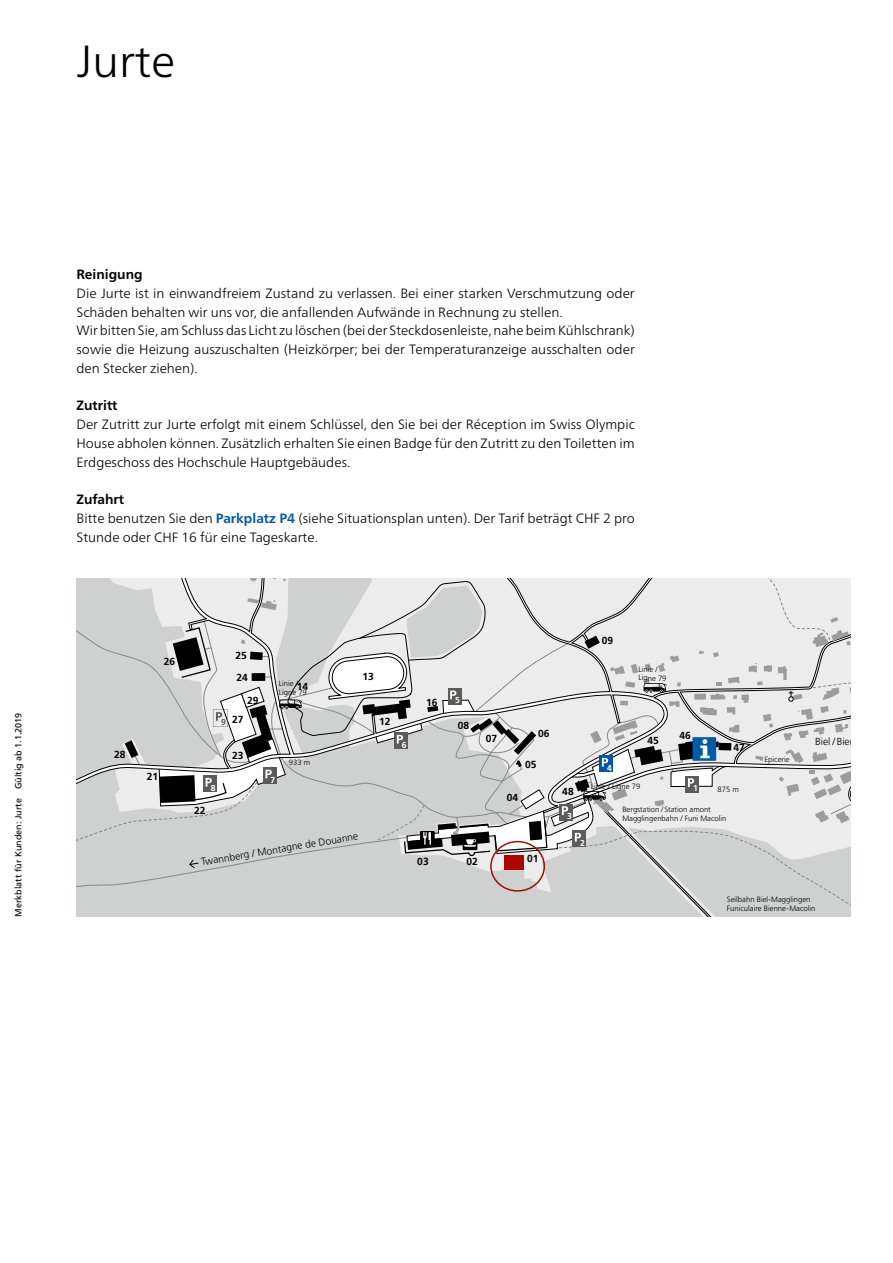
<style>
.page{position:relative;width:893px;height:1263px;background:#fff}
.page>*{position:absolute;margin:0;border:0;box-sizing:border-box;transform-origin:0 0}
.t1{font:300 45px "Frutiger Neue LT Pro";color:#000}
.Gundtext_deutsch{font:300 13.5px/18.8px "Frutiger Neue LT Pro";color:#000}
.Untertitel_2{font:700 13.5px "Frutiger Neue LT Pro";color:#000}
.t2{font:700 10.2px "Frutiger LT";color:#000}
.t3{font:300 10.2px "Frutiger LT";color:#000}
.t4{font:9px "Frutiger LT";color:#000}
.t5{font:700 8.7px "Frutiger LT";color:#fff}
.t6{font:700 8.7px "Frutiger LT";color:#5b5b5a}
.t7{font:300 7.65px/9px "Frutiger LT";color:#000}
.s1{font-weight:700;color:#0057a6}
</style>
<div class="page">
<svg style="left:77px;top:578px;width:773px;height:339px;background:#d0d1d1"></svg>
<div style="left:490px;top:841px;width:55px;height:51px;border:2px solid #9d0e05;border-radius:50%"></div>
<p class="t1" style="left:77px;top:34px;width:100px">Jurte</p>
<p class="t4" style="left:13px;top:917px;width:206px;rotate:-90deg">Merkblatt für Kunden: Jurte Gültig ab 1.1.2019</p>
<p class="Untertitel_2" style="left:77px;top:266px;width:68px">Reinigung</p>
<p class="Gundtext_deutsch" style="left:77px;top:284px;width:560px">Die Jurte ist in einwandfreiem Zustand zu verlassen. Bei einer starken Verschmutzung oder<br>Schäden behalten wir uns vor, die anfallenden Aufwände in Rechnung zu stellen.</p>
<p class="Gundtext_deutsch" style="left:77px;top:321px;width:560px;text-align:justify">Wir bitten Sie, am Schluss das Licht zu löschen (bei der Steckdosenleiste, nahe beim Kühlschrank) sowie die Heizung auszuschalten (Heizkörper; bei der Temperaturanzeige ausschalten oder den Stecker ziehen).</p>
<p class="Untertitel_2" style="left:77px;top:398px;width:42px">Zutritt</p>
<p class="Gundtext_deutsch" style="left:77px;top:415px;width:560px;text-align:justify">Der Zutritt zur Jurte erfolgt mit einem Schlüssel, den Sie bei der Réception im Swiss Olympic House abholen können. Zusätzlich erhalten Sie einen Badge für den Zutritt zu den Toiletten im Erdgeschoss des Hochschule Hauptgebäudes.</p>
<p class="Untertitel_2" style="left:77px;top:491px;width:49px">Zufahrt</p>
<p class="Gundtext_deutsch" style="left:77px;top:509px;width:560px">Bitte benutzen Sie den <span class="s1">Parkplatz P4</span> (siehe Situationsplan unten). Der Tarif beträgt CHF 2 pro<br>Stunde oder CHF 16 für eine Tageskarte.</p>
<p class="t2" style="left:174px;top:308px;width:13px">32</p>
<p class="t2" style="left:242px;top:320px;width:13px">33</p>
<p class="t7" style="left:174px;top:415px;width:44px">Départ Pistes</p>
<p class="t7" style="left:99px;top:425px;width:44px">End der Welt</p>
<p class="t2" style="left:266px;top:436px;width:13px">39</p>
<p class="t2" style="left:203px;top:443px;width:13px">38</p>
<p class="t2" style="left:114px;top:748px;width:13px">28</p>
<p class="t2" style="left:164px;top:655px;width:13px">26</p>
<p class="t2" style="left:147px;top:770px;width:13px">21</p>
<p class="t2" style="left:602px;top:634px;width:13px">09</p>
<p class="t2" style="left:235px;top:650px;width:13px">25</p>
<p class="t2" style="left:236px;top:672px;width:13px">24</p>
<p class="t2" style="left:247px;top:695px;width:13px">29</p>
<p class="t7" style="left:279px;top:679px;width:30px">Linie /<br>Ligne 79</p>
<p class="t2" style="left:297px;top:680px;width:13px">14</p>
<p class="t2" style="left:363px;top:670px;width:13px">13</p>
<p class="t2" style="left:426px;top:696px;width:13px">16</p>
<p class="t5" style="left:455px;top:695px;width:6px">5</p>
<p class="t7" style="left:638px;top:664px;width:30px">Linie /<br>Ligne 79</p>
<p class="t2" style="left:232px;top:713px;width:13px">27</p>
<p class="t6" style="left:221px;top:717px;width:6px">9</p>
<p class="t5" style="left:211px;top:783px;width:6px">8</p>
<p class="t2" style="left:232px;top:749px;width:13px">23</p>
<p class="t5" style="left:271px;top:774px;width:6px">7</p>
<p class="t2" style="left:379px;top:715px;width:13px">12</p>
<p class="t5" style="left:402px;top:740px;width:6px">6</p>
<p class="t2" style="left:458px;top:719px;width:13px">08</p>
<p class="t2" style="left:486px;top:733px;width:13px">07</p>
<p class="t2" style="left:538px;top:728px;width:13px">06</p>
<p class="t2" style="left:647px;top:734px;width:13px">45</p>
<p class="t2" style="left:680px;top:729px;width:13px">46</p>
<p class="t2" style="left:733px;top:742px;width:13px">47</p>
<p class="t7" style="left:289px;top:758px;width:23px">933 m</p>
<p class="t7" style="left:764px;top:755px;width:27px">Epicerie</p>
<p class="t7" style="left:717px;top:785px;width:23px">875 m</p>
<p class="t2" style="left:525px;top:759px;width:13px">05</p>
<p class="t5" style="left:607px;top:763px;width:6px">4</p>
<p class="t7" style="left:591px;top:782px;width:51px">Linie / Ligne 79</p>
<p class="t5" style="left:693px;top:783px;width:6px">1</p>
<p class="t2" style="left:562px;top:785px;width:13px">48</p>
<p class="t2" style="left:507px;top:791px;width:13px">04</p>
<p class="t2" style="left:194px;top:804px;width:13px">22</p>
<p class="t5" style="left:567px;top:811px;width:6px">3</p>
<p class="t7" style="left:622px;top:805px;width:106px">Bergstation / Station amont<br>Magglingenbahn / Funi Macolin</p>
<p class="t3" style="left:200px;top:856px;width:160px;rotate:-9deg">Twannberg / Montagne de Douanne</p>
<p class="t2" style="left:417px;top:856px;width:13px">03</p>
<p class="t2" style="left:466px;top:856px;width:13px">02</p>
<p class="t2" style="left:527px;top:852px;width:13px">01</p>
<p class="t5" style="left:580px;top:838px;width:6px">2</p>
<p class="t3" style="left:815px;top:736px;width:53px">Biel / Bienne</p>
<p class="t7" style="left:727px;top:895px;width:90px">Seilbahn Biel-Magglingen<br>Funiculaire Bienne-Macolin</p>
</div>
